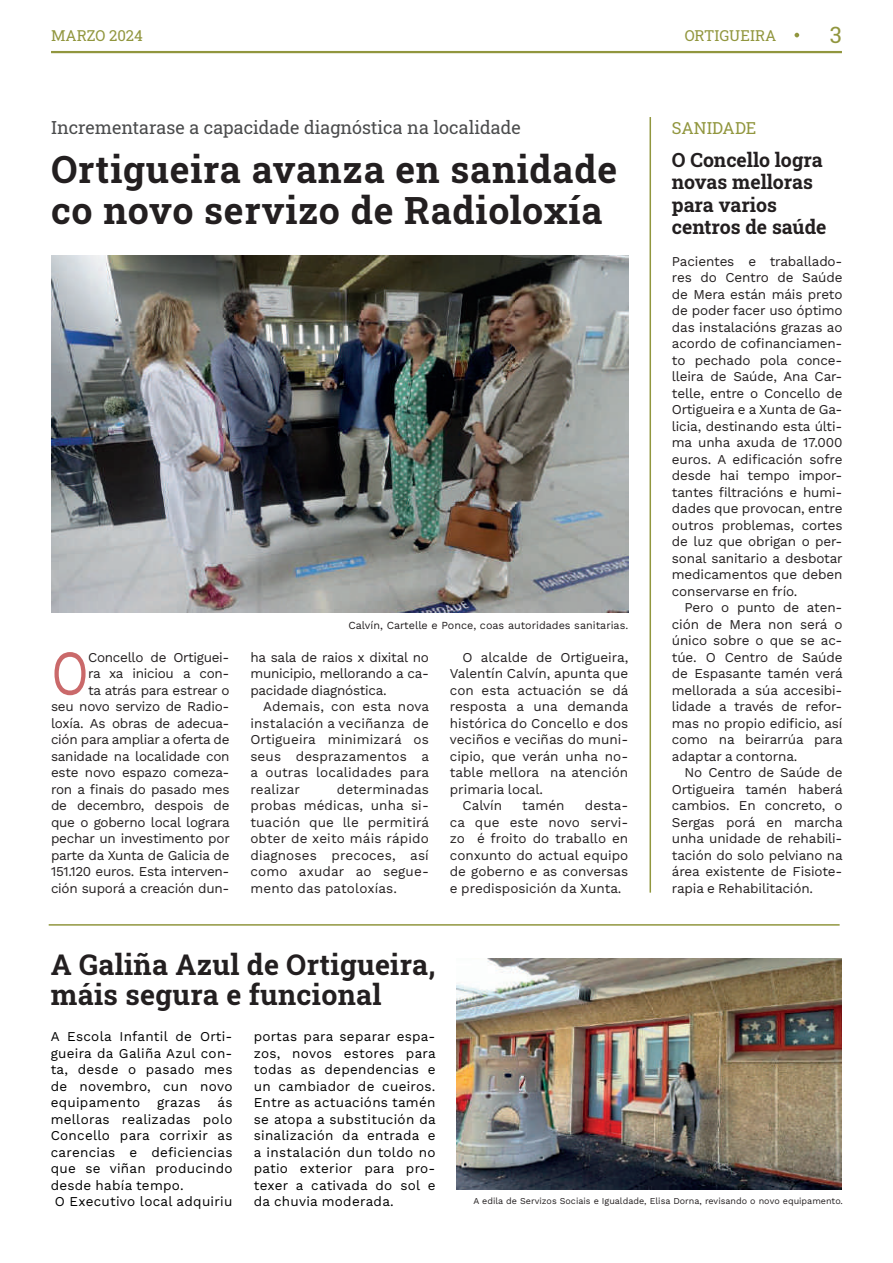
<style>
.page{position:relative;width:893px;height:1263px;background:#fff}
.page>*{position:absolute;margin:0;border:0;box-sizing:border-box;transform-origin:0 0}
.t1{font:63.45px "Work Sans";color:#ca696a;scale:.8 1}
.t2{font:700 37.5px/40.5px "Roboto Slab";letter-spacing:.02em;color:#231f20}
.t3{font:700 28.5px/30px "Roboto Slab";letter-spacing:.01em;color:#231f20}
.t4{font:22.5px "Roboto Slab";color:#91963e}
.t5{font:700 19.5px/22.5px "Roboto Slab";color:#231f20}
.t6{font:18px "Roboto Slab";color:#4b4c4d}
.t7{font:16.5px "Roboto Slab";color:#91963e}
.t8{font:15px "Roboto Slab";color:#91963e}
.t9{font:13.5px/16.5px "Work Sans";letter-spacing:-.01em;color:#231f20;text-align:justify}
.t10{font:13.5px/16.5px "Work Sans";letter-spacing:.02em;color:#000;text-align:justify}
.t11{font:10.8px "Work Sans";color:#231f20}
.t12{font:9px "Work Sans";color:#231f20}
</style>
<div class="page">
<hr style="left:649px;top:117px;width:2px;height:776px;background:#91963e">
<hr style="left:49px;top:924px;width:791px;height:2px;background:#91963e">
<img style="left:457px;top:959px;width:385px;height:231px">
<img style="left:51px;top:256px;width:577px;height:356px">
<hr style="left:51px;top:51px;width:791px;height:2px;background:#91963e">
<svg style="left:794px;top:33px;width:5px;height:4px"></svg>
<p class="t8" style="left:51px;top:25px;width:93px">MARZO 2024</p>
<p class="t8" style="left:685px;top:25px;width:93px">ORTIGUEIRA</p>
<h3 class="t4" style="left:830px;top:19px;width:14px">3</h3>
<h3 class="t6" style="left:51px;top:115px;width:471px">Incrementarase a capacidade diagnóstica na localidade</h3>
<h2 class="t2" style="left:51px;top:148px;width:568px">Ortigueira avanza en sanidade co novo servizo de Radioloxía</h2>
<p class="t11" style="left:348px;top:617px;width:281px">Calvín, Cartelle e Ponce, coas autoridades sanitarias.</p>
<p class="t9" style="left:51px;top:648px;width:180px;text-align:right">Concello de Ortiguei-<br>ra xa iniciou a con-<br>ta atrás para estrear o<br>seu novo servizo de Radio&shy;loxía. As obras de adecua&shy;ción para ampliar a oferta de sanidade na localidade con este novo espazo comeza&shy;ron a finais do pasado mes de decembro, despois de que o goberno local lograra pechar un investimento por parte da Xunta de Galicia de<br>151.120 euros. Esta interven&shy;ción suporá a creación dun-</p>
<p class="t9" style="left:250px;top:648px;width:180px">ha sala de raios x dixital no municipio, mellorando a ca&shy;pacidade diagnóstica.</p>
<h1 class="t1" style="left:51px;top:625px;width:49px">O</h1>
<p class="t9" style="left:250px;top:698px;width:180px;text-indent:13px">Ademais, con esta nova instalación a veciñanza de Ortigueira minimizará os seus desprazamentos a a outras localidades para realizar</p>
<p class="t9" style="left:250px;top:780px;width:180px;text-indent:86px">determinadas probas médicas, unha si&shy;tuación que lle permitirá obter de xeito máis rápido diagnoses precoces, así como axudar ao segue&shy;mento das patoloxías.</p>
<p class="t9" style="left:462px;top:648px;width:167px">O alcalde de Ortigueira,</p>
<p class="t9" style="left:450px;top:665px;width:180px">Valentín Calvín, apunta que</p>
<p class="t9" style="left:450px;top:681px;width:180px">con esta actuación se dá</p>
<p class="t9" style="left:450px;top:698px;width:180px">resposta a una demanda</p>
<p class="t9" style="left:450px;top:714px;width:180px">histórica do Concello e dos</p>
<p class="t9" style="left:450px;top:731px;width:180px">veciños e veciñas do muni-</p>
<p class="t9" style="left:450px;top:747px;width:180px">cipio, que verán unha no-</p>
<p class="t9" style="left:450px;top:764px;width:180px">table mellora na atención</p>
<p class="t9" style="left:450px;top:780px;width:95px">primaria local.</p>
<p class="t9" style="left:462px;top:797px;width:41px">Calvín</p>
<p class="t9" style="left:522px;top:797px;width:44px">tamén</p>
<p class="t9" style="left:450px;top:797px;width:180px;text-indent:135px">desta&shy;ca que este novo servi&shy;zo é froito do traballo en conxunto do actual equipo de goberno e as conversas e predisposición da Xunta.</p>
<p class="t7" style="left:672px;top:116px;width:86px">SANIDADE</p>
<h3 class="t5" style="left:672px;top:148px;width:156px">O Concello logra novas melloras para varios centros de saúde</h3>
<p class="t9" style="left:672px;top:252px;width:172px">Pacientes e traballado&shy;res do Centro de Saúde de Mera están máis preto de poder facer uso óptimo das instalacións grazas ao acordo de cofinanciamen&shy;to pechado pola conce&shy;lleira de Saúde, Ana Car&shy;telle, entre o Concello de Ortigueira e a Xunta de Ga&shy;licia, destinando esta últi&shy;ma unha axuda de 17.000 euros. A edificación sofre desde hai tempo impor&shy;tantes filtracións e humi&shy;dades que provocan, entre outros problemas, cortes de luz que obrigan o per&shy;sonal sanitario a desbotar medicamentos que deben conservarse en frío.</p>
<p class="t9" style="left:672px;top:599px;width:172px;text-indent:13px">Pero o punto de aten&shy;ción de Mera non será o único sobre o que se ac&shy;túe. O Centro de Saúde de Espasante tamén verá mellorada a súa accesibi&shy;lidade a través de refor&shy;mas no propio edificio, así como na beirarrúa para adaptar a contorna.</p>
<p class="t9" style="left:672px;top:764px;width:172px;text-indent:13px">No Centro de Saúde de Ortigueira tamén haberá cambios. En concreto, o Sergas porá en marcha unha unidade de rehabili&shy;tación do solo pelviano na área existente de Fisiote&shy;rapia e Rehabilitación.</p>
<h3 class="t3" style="left:51px;top:949px;width:386px">A Galiña Azul de Ortigueira, máis segura e funcional</h3>
<p class="t10" style="left:51px;top:1028px;width:183px">A Escola Infantil de Orti-</p>
<p class="t10" style="left:51px;top:1044px;width:183px">gueira da Galiña Azul con-</p>
<p class="t10" style="left:51px;top:1061px;width:183px">ta, desde o pasado mes</p>
<p class="t10" style="left:51px;top:1077px;width:183px">de novembro, cun novo</p>
<p class="t10" style="left:51px;top:1094px;width:183px">equipamento grazas ás</p>
<p class="t10" style="left:51px;top:1110px;width:183px">melloras realizadas polo</p>
<p class="t10" style="left:51px;top:1127px;width:183px">Concello para corrixir as</p>
<p class="t10" style="left:51px;top:1143px;width:183px">carencias e deficiencias</p>
<p class="t10" style="left:51px;top:1160px;width:183px">que se viñan producindo</p>
<p class="t10" style="left:51px;top:1176px;width:134px">desde había tempo.</p>
<p class="t10" style="left:55px;top:1193px;width:179px">O Executivo local adquiriu</p>
<p class="t10" style="left:254px;top:1028px;width:184px">portas para separar espa&shy;zos, novos estores para todas as dependencias e un cambiador de cueiros.<br>Entre as actuacións tamén se atopa a substitución da sinalización da entrada e a instalación dun toldo no patio exterior para pro&shy;texer a cativada do sol e da chuvia moderada.</p>
<p class="t12" style="left:474px;top:1194px;width:371px">A edila de Servizos Sociais e Igualdade, Elisa Dorna, revisando o novo equipamento.</p>
</div>
